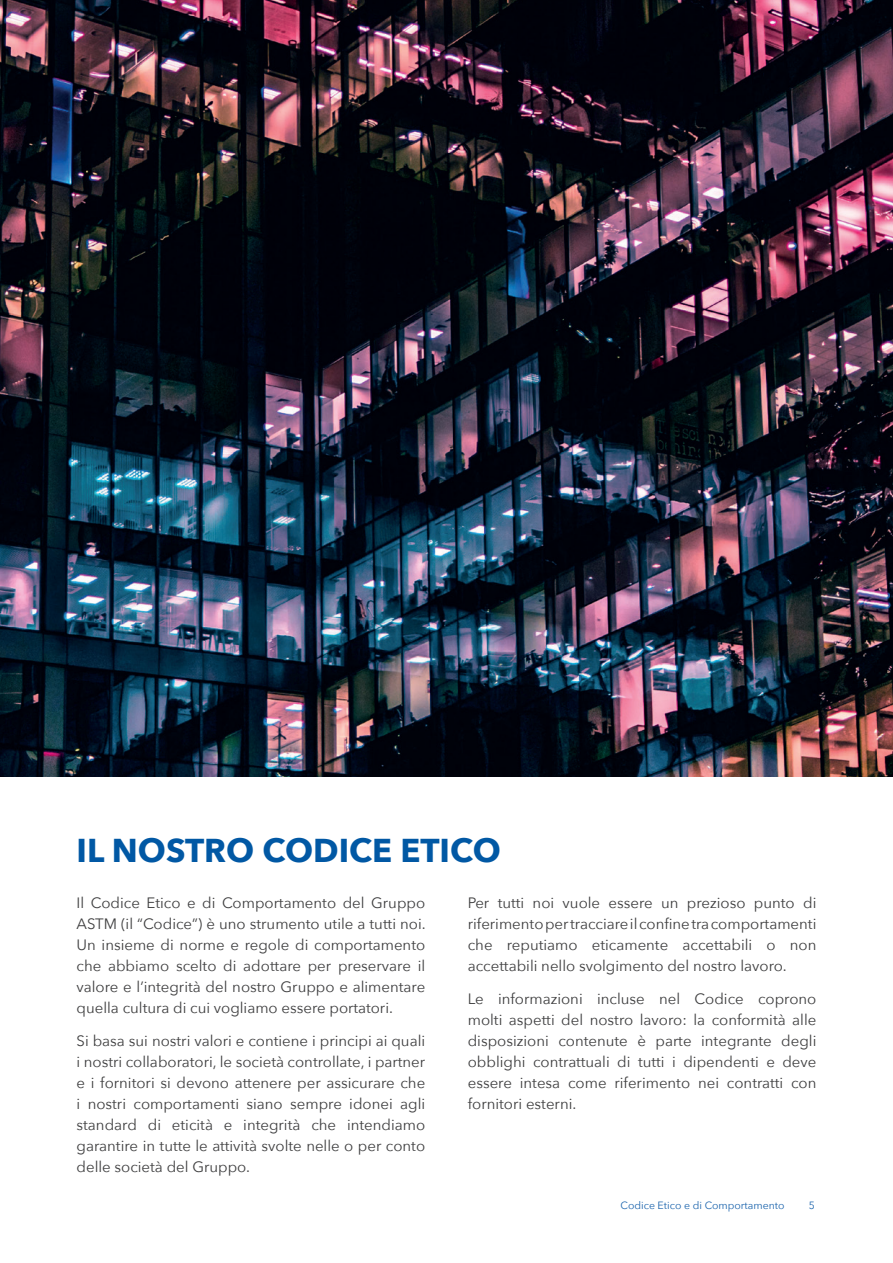
<style>
.page{position:relative;width:893px;height:1263px;background:#fff}
.page>*{position:absolute;margin:0;border:0;box-sizing:border-box;transform-origin:0 0}
.t1{font:700 33px "Avenir Next";color:#0158a4}
.t2{font:15px/21px "Avenir Next";color:#3e3e3f;text-align:justify}
.t3{font:10.5px "Avenir Next";color:#1a63ac}
</style>
<div class="page">
<svg style="left:0;top:141px;width:1px;height:636px"></svg>
<img style="left:1px;top:0;width:892px;height:777px">
<h1 class="t1" style="left:77px;top:822px;width:426px">IL NOSTRO CODICE ETICO</h1>
<p class="t2" style="left:77px;top:891px;width:351px">Il Codice Etico e di Comportamento del Gruppo ASTM (il “Codice”) è uno strumento utile a tutti noi.<br>Un insieme di norme e regole di comportamento che abbiamo scelto di adottare per preservare il valore e l’integrità del nostro Gruppo e alimentare quella cultura di cui vogliamo essere portatori.</p>
<p class="t2" style="left:77px;top:1030px;width:350px">Si basa sui nostri valori e contiene i principi ai quali i nostri collaboratori, le società controllate, i partner e i fornitori si devono attenere per assicurare che i nostri comportamenti siano sempre idonei agli standard di eticità e integrità che intendiamo garantire in tutte le attività svolte nelle o per conto delle società del Gruppo.</p>
<p class="t2" style="left:468px;top:891px;width:350px">Per tutti noi vuole essere un prezioso punto di riferimento per tracciare il confine tra comportamenti che reputiamo eticamente accettabili o non accettabili nello svolgimento del nostro lavoro.</p>
<p class="t2" style="left:468px;top:988px;width:350px">Le informazioni incluse nel Codice coprono molti aspetti del nostro lavoro: la conformità alle disposizioni contenute è parte integrante degli obblighi contrattuali di tutti i dipendenti e deve essere intesa come riferimento nei contratti con fornitori esterni.</p>
<p class="t3" style="left:621px;top:1197px;width:165px">Codice Etico e di Comportamento</p>
<p class="t3" style="left:809px;top:1197px;width:8px">5</p>
</div>
